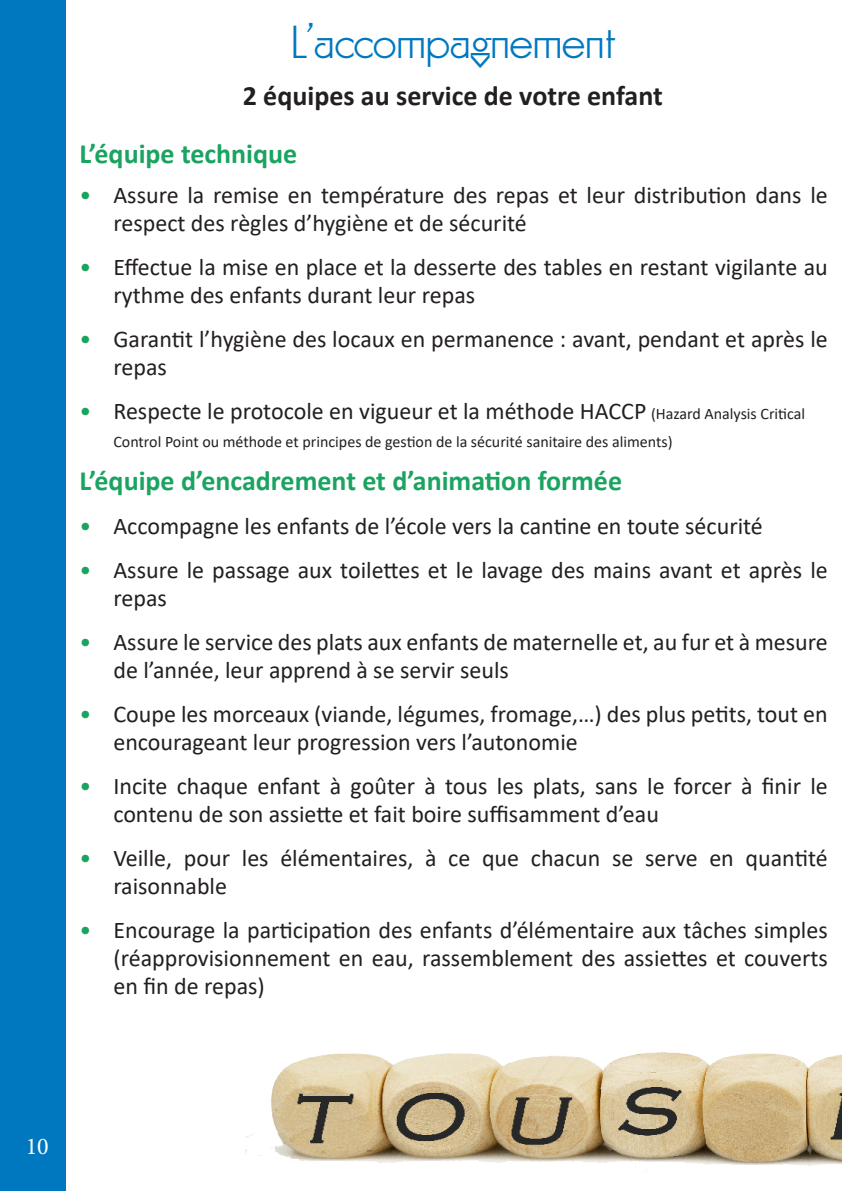
<style>
.page{position:relative;width:842px;height:1191px;background:#fff}
.page>*{position:absolute;margin:0;border:0;box-sizing:border-box;transform-origin:0 0}
.t1{font:300 44px "Futura Classic W01";color:#0078c0}
.t2{font:700 28px "Calibri";color:#1aa361}
.t3{font:700 28px "Calibri";color:#231f20}
.t4{font:24px/28px "Calibri";color:#231f20}
.t5{font:24px "Minion Pro";color:#fff}
.t6{font:16px "Calibri";color:#231f20}
.s1{color:#1aa361}
.s2{font-size:16px}
</style>
<div class="page">
<div style="left:0;top:0;width:66px;height:1191px;background:#0078c0"></div>
<img style="left:245px;top:1052px;width:597px;height:114px">
<p class="t1" style="left:292px;top:16px;width:326px">L’accompagnement</p>
<p class="t3" style="left:243px;top:76px;width:422px">2 équipes au service de votre enfant</p>
<p class="t2" style="left:79px;top:134px;width:219px">L’équipe technique</p>
<p class="t4" style="left:113px;top:180px;width:716px;text-indent:-34px"><span class="s1">•</span> Assure la remise en température des repas et leur distribution dans le respect des règles d’hygiène et de sécurité</p>
<p class="t4" style="left:113px;top:252px;width:716px;text-indent:-34px"><span class="s1">•</span> Effectue la mise en place et la desserte des tables en restant vigilante au rythme des enfants durant leur repas</p>
<p class="t4" style="left:113px;top:324px;width:716px;text-indent:-34px"><span class="s1">•</span> Garantit l’hygiène des locaux en permanence : avant, pendant et après le repas</p>
<p class="t4" style="left:79px;top:396px;width:727px"><span class="s1">•</span> Respecte le protocole en vigueur et la méthode HACCP <span class="s2">(Hazard Analysis Critical</span></p>
<p class="t6" style="left:113px;top:430px;width:561px">Control Point ou méthode et principes de gestion de la sécurité sanitaire des aliments)</p>
<p class="t2" style="left:79px;top:461px;width:544px">L’équipe d’encadrement et d’animation formée</p>
<p class="t4" style="left:79px;top:511px;width:685px"><span class="s1">•</span> Accompagne les enfants de l’école vers la cantine en toute sécurité</p>
<p class="t4" style="left:113px;top:555px;width:716px;text-indent:-34px"><span class="s1">•</span> Assure le passage aux toilettes et le lavage des mains avant et après le repas</p>
<p class="t4" style="left:113px;top:627px;width:716px;text-indent:-34px"><span class="s1">•</span> Assure le service des plats aux enfants de maternelle et, au fur et à mesure de l’année, leur apprend à se servir seuls</p>
<p class="t4" style="left:113px;top:699px;width:716px;text-indent:-34px"><span class="s1">•</span> Coupe les morceaux (viande, légumes, fromage,…) des plus petits, tout en encourageant leur progression vers l’autonomie</p>
<p class="t4" style="left:113px;top:771px;width:716px;text-indent:-34px"><span class="s1">•</span> Incite chaque enfant à goûter à tous les plats, sans le forcer à finir le contenu de son assiette et fait boire suffisamment d’eau</p>
<p class="t4" style="left:113px;top:843px;width:716px;text-indent:-34px"><span class="s1">•</span> Veille, pour les élémentaires, à ce que chacun se serve en quantité raisonnable</p>
<p class="t4" style="left:113px;top:915px;width:716px;text-align:justify;text-indent:-34px"><span class="s1">•</span> Encourage la participation des enfants d’élémentaire aux tâches simples (réapprovisionnement en eau, rassemblement des assiettes et couverts en fin de repas)</p>
<p class="t5" style="left:26px;top:1130px;width:25px">10</p>
</div>
